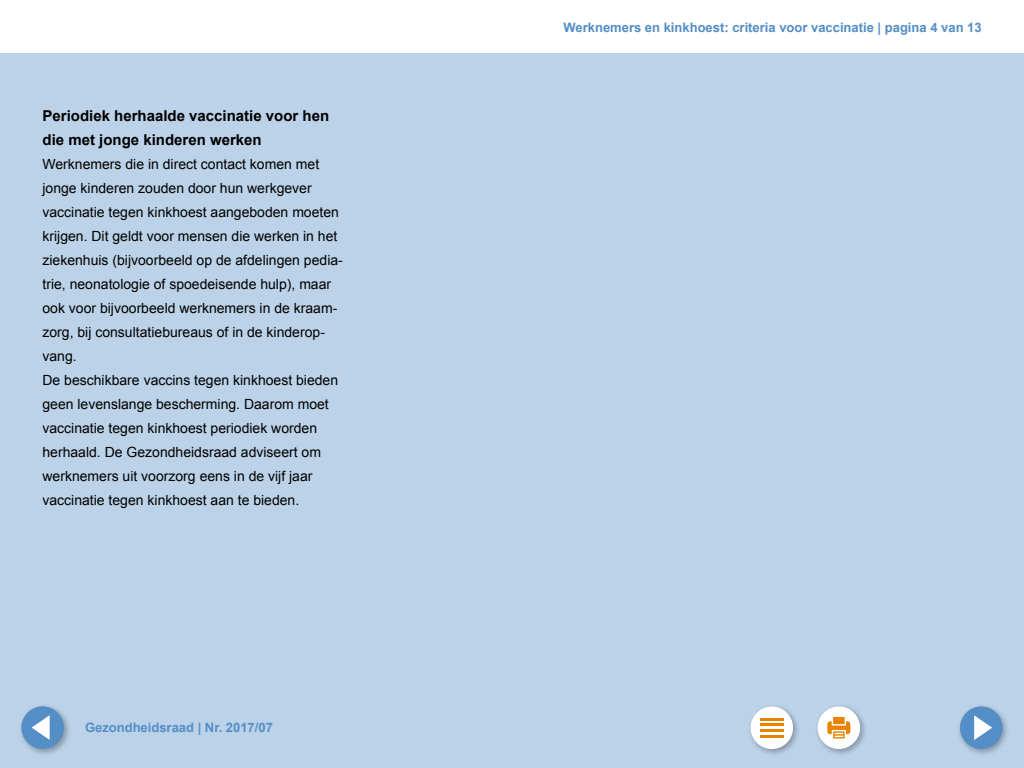
<style>
.page{position:relative;width:1024px;height:768px;background:#fff}
.page>*{position:absolute;margin:0;border:0;box-sizing:border-box;transform-origin:0 0}
.t1{font:700 15px/24px "Arial";color:#000}
.t2{font:14px/24px "Arial";color:#000}
.t3{font:700 13px "Arial";color:#548ec6}
</style>
<div class="page">
<div style="left:0;top:54px;width:1024px;height:714px;background:#bbd2e8"></div>
<div style="left:814px;top:703px;width:53px;height:53px;background:#000;opacity:.3"></div>
<div style="left:818px;top:707px;width:42px;height:42px;background:#fff;border-radius:50%"></div>
<svg style="left:827px;top:717px;width:23px;height:22px"></svg>
<div style="left:747px;top:703px;width:53px;height:53px;background:#000;opacity:.3"></div>
<div style="left:751px;top:707px;width:42px;height:42px;background:#fff;border-radius:50%"></div>
<hr style="left:760px;top:718px;width:24px;height:2px;background:#e98300">
<hr style="left:760px;top:724px;width:24px;height:2px;background:#e98300">
<hr style="left:760px;top:730px;width:24px;height:2px;background:#e98300">
<hr style="left:760px;top:735px;width:24px;height:2px;background:#e98300">
<div style="left:18px;top:703px;width:53px;height:53px;background:#000;opacity:.3"></div>
<div style="left:21px;top:706px;width:43px;height:43px;background:#548ec6;border-radius:50%"></div>
<svg style="left:32px;top:715px;width:18px;height:25px"></svg>
<div style="left:957px;top:703px;width:53px;height:53px;background:#000;opacity:.3"></div>
<div style="left:960px;top:706px;width:43px;height:43px;background:#548ec6;border-radius:50%"></div>
<svg style="left:974px;top:715px;width:18px;height:25px"></svg>
<p class="t1" style="left:43px;top:104px;width:288px">Periodiek herhaalde vaccinatie voor hen die met jonge kinderen werken</p>
<p class="t2" style="left:43px;top:152px;width:302px">Werknemers die in direct contact komen met jonge kinderen zouden door hun werkgever vaccinatie tegen kinkhoest aangeboden moeten krijgen. Dit geldt voor mensen die werken in het ziekenhuis (bijvoorbeeld op de afdelingen pedia&shy;trie, neonatologie of spoedeisende hulp), maar ook voor bijvoorbeeld werknemers in de kraam&shy;zorg, bij consultatiebureaus of in de kinderop&shy;vang.<br>De beschikbare vaccins tegen kinkhoest bieden geen levenslange bescherming. Daarom moet vaccinatie tegen kinkhoest periodiek worden herhaald. De Gezondheidsraad adviseert om werknemers uit voorzorg eens in de vijf jaar vaccinatie tegen kinkhoest aan te bieden.</p>
<p class="t3" style="left:85px;top:719px;width:189px">Gezondheidsraad | Nr. 2017/07</p>
<p class="t3" style="left:564px;top:19px;width:420px">Werknemers en kinkhoest: criteria voor vaccinatie | pagina 4 van 13</p>
</div>
